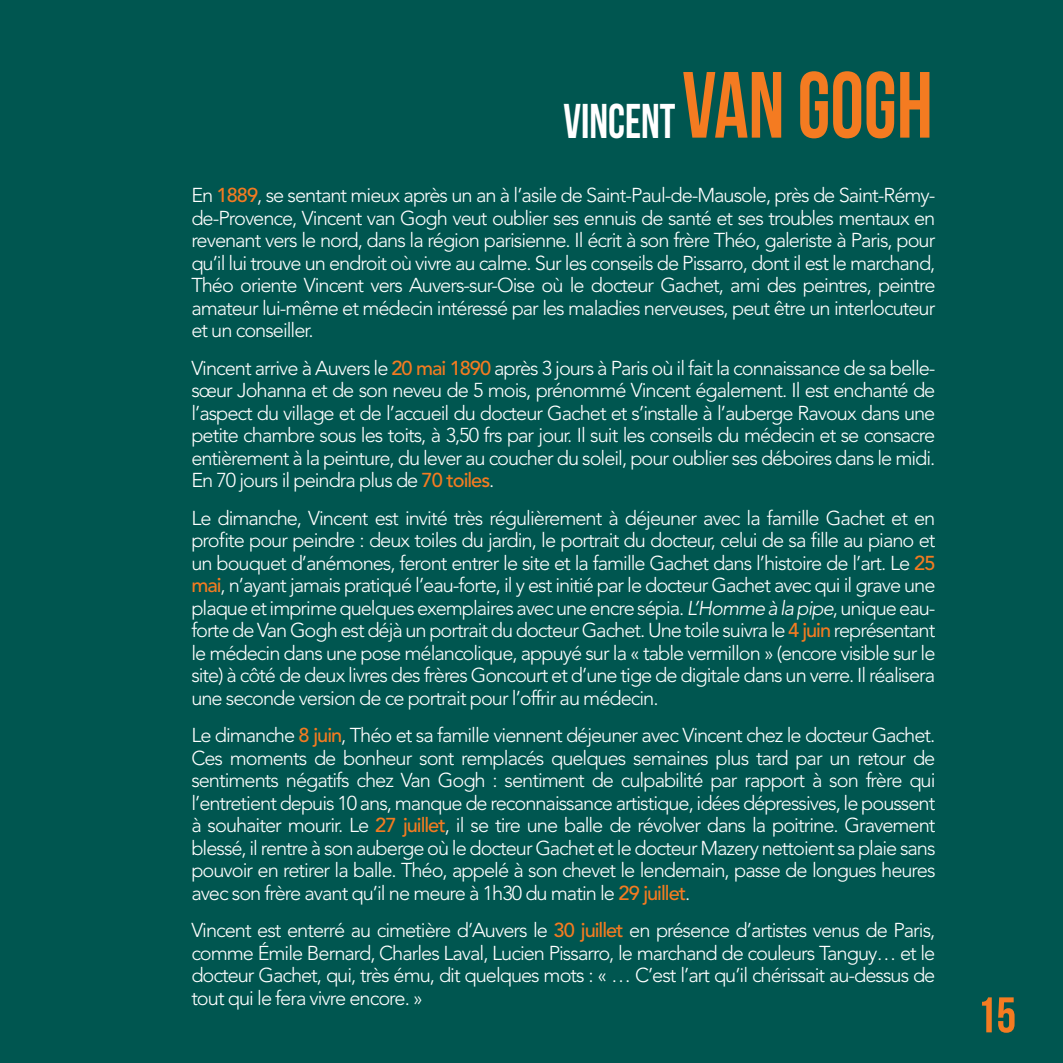
<style>
.page{position:relative;width:1063px;height:1063px;background:#005650}
.page>*{position:absolute;margin:0;border:0;box-sizing:border-box;transform-origin:0 0}
.t1{font:50px "Bebas Neue";color:#f47b21}
.t2{font:48.75px "Bebas Neue";color:#fff;scale:.9 1}
.t3{font:300 20px/22.5px "Avenir LT Std";letter-spacing:-.05em;color:#fff;text-align:justify}
.s1{font-size:93.75px;color:#f47b21}
.s2{font-weight:500;color:#f47b21}
.s3{font-style:italic}
</style>
<div class="page">
<h2 class="t2" style="left:563px;top:94px;width:412px">VINCENT <span class="s1">VAN GOGH</span></h2>
<p class="t3" style="left:191px;top:184px;width:746px">En <span class="s2">1889</span>, se sentant mieux après un an à l’asile de Saint-Paul-de-Mausole, près de Saint-Rémy&shy;de-Provence, Vincent van Gogh veut oublier ses ennuis de santé et ses troubles mentaux en revenant vers le nord, dans la région parisienne. Il écrit à son frère Théo, galeriste à Paris, pour qu’il lui trouve un endroit où vivre au calme. Sur les conseils de Pissarro, dont il est le marchand, Théo oriente Vincent vers Auvers-sur-Oise où le docteur Gachet, ami des peintres, peintre amateur lui-même et médecin intéressé par les maladies nerveuses, peut être un interlocuteur et un conseiller.</p>
<p class="t3" style="left:191px;top:357px;width:746px">Vincent arrive à Auvers le <span class="s2">20 mai 1890</span> après 3 jours à Paris où il fait la connaissance de sa belle&shy;sœur Johanna et de son neveu de 5 mois, prénommé Vincent également. Il est enchanté de l’aspect du village et de l’accueil du docteur Gachet et s’installe à l’auberge Ravoux dans une petite chambre sous les toits, à 3,50 frs par jour. Il suit les conseils du médecin et se consacre entièrement à la peinture, du lever au coucher du soleil, pour oublier ses déboires dans le midi.<br>En 70 jours il peindra plus de <span class="s2">70 toiles</span>.</p>
<p class="t3" style="left:191px;top:507px;width:746px">Le dimanche, Vincent est invité très régulièrement à déjeuner avec la famille Gachet et en profite pour peindre : deux toiles du jardin, le portrait du docteur, celui de sa fille au piano et un bouquet d’anémones, feront entrer le site et la famille Gachet dans l’histoire de l’art. Le <span class="s2">25 mai</span>, n’ayant jamais pratiqué l’eau-forte, il y est initié par le docteur Gachet avec qui il grave une plaque et imprime quelques exemplaires avec une encre sépia. <span class="s3">L’Homme à la pipe</span>, unique eau&shy;forte de Van Gogh est déjà un portrait du docteur Gachet. Une toile suivra le <span class="s2">4 juin</span> représentant le médecin dans une pose mélancolique, appuyé sur la « table vermillon » (encore visible sur le site) à côté de deux livres des frères Goncourt et d’une tige de digitale dans un verre. Il réalisera une seconde version de ce portrait pour l’offrir au médecin.</p>
<p class="t3" style="left:191px;top:724px;width:746px">Le dimanche <span class="s2">8 juin</span>, Théo et sa famille viennent déjeuner avec Vincent chez le docteur Gachet.<br>Ces moments de bonheur sont remplacés quelques semaines plus tard par un retour de sentiments négatifs chez Van Gogh : sentiment de culpabilité par rapport à son frère qui l’entretient depuis 10 ans, manque de reconnaissance artistique, idées dépressives, le poussent à souhaiter mourir. Le <span class="s2">27 juillet</span>, il se tire une balle de révolver dans la poitrine. Gravement blessé, il rentre à son auberge où le docteur Gachet et le docteur Mazery nettoient sa plaie sans pouvoir en retirer la balle. Théo, appelé à son chevet le lendemain, passe de longues heures avec son frère avant qu’il ne meure à 1h30 du matin le <span class="s2">29 juillet</span>.</p>
<p class="t3" style="left:191px;top:919px;width:746px">Vincent est enterré au cimetière d’Auvers le <span class="s2">30 juillet</span> en présence d’artistes venus de Paris, comme Émile Bernard, Charles Laval, Lucien Pissarro, le marchand de couleurs Tanguy… et le docteur Gachet, qui, très ému, dit quelques mots : « … C’est l’art qu’il chérissait au-dessus de tout qui le fera vivre encore. »</p>
<h1 class="t1" style="left:977px;top:988px;width:41px">15</h1>
</div>
